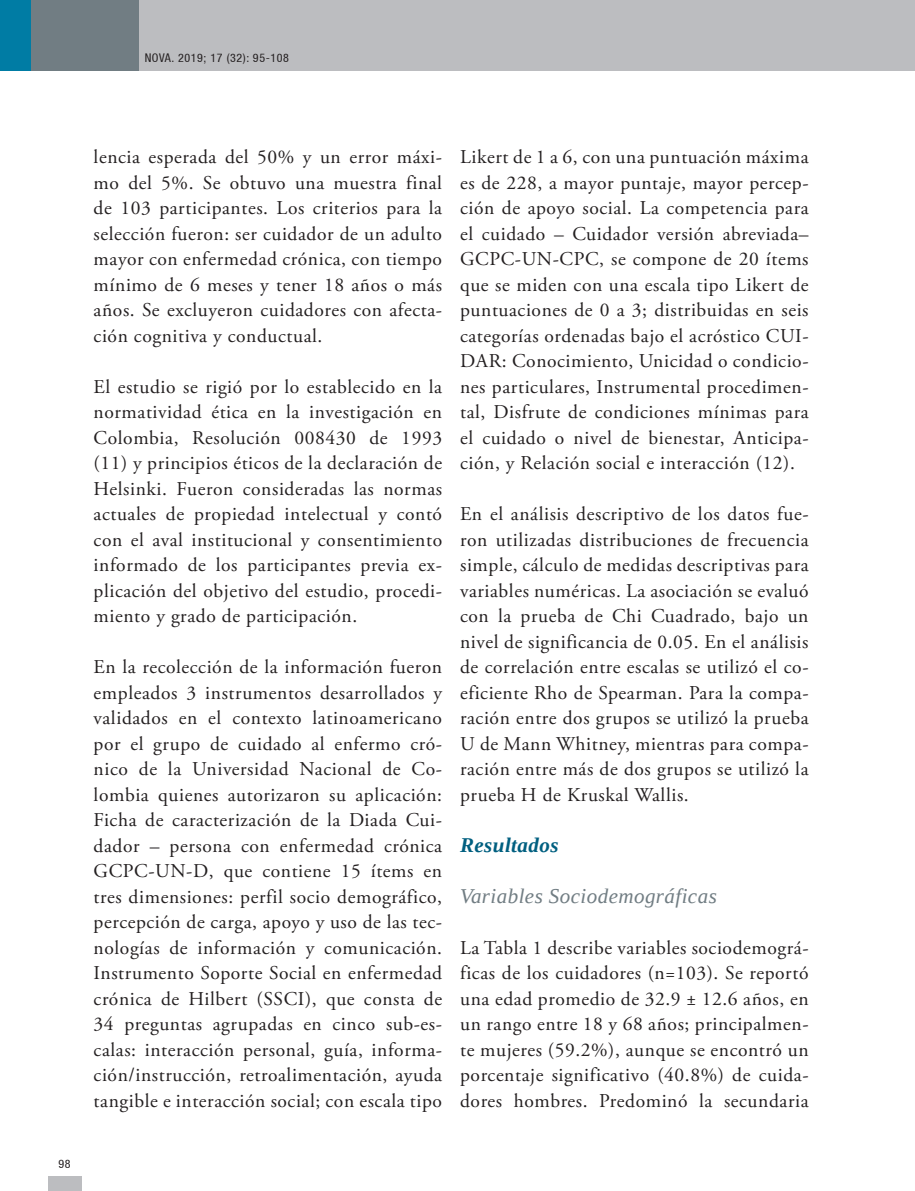
<style>
.page{position:relative;width:915px;height:1191px;background:#fff}
.page>*{position:absolute;margin:0;border:0;box-sizing:border-box;transform-origin:0 0}
.t1{font:italic 21px "Liberation Serif";letter-spacing:.02em;color:#717d83}
.t2{font:italic 700 21px "Liberation Serif";letter-spacing:.02em;color:#005f80}
.t3{font:19.5px/25.5px "Adobe Garamond Pro";letter-spacing:.03em;color:#231f20;text-align:justify}
.t4{font:condensed 12px "Helvetica 57";letter-spacing:.05em;color:#231f20}
</style>
<div class="page">
<div style="left:48px;top:1175px;width:33px;height:16px;background:#bcbdc0"></div>
<div style="left:0;top:0;width:914px;height:71px;background:#bcbdc0"></div>
<div style="left:0;top:0;width:138px;height:71px;background:#717d83"></div>
<div style="left:0;top:0;width:31px;height:71px;background:#007ca4"></div>
<p class="t4" style="left:145px;top:51px;width:146px">NOVA. 2019; 17 (32): 95-108</p>
<p class="t4" style="left:59px;top:1156px;width:14px">98</p>
<p class="t3" style="left:94px;top:145px;width:350px">lencia esperada del 50% y un error máxi&shy;mo del 5%. Se obtuvo una muestra final de 103 participantes. Los criterios para la selección fueron: ser cuidador de un adulto mayor con enfermedad crónica, con tiempo mínimo de 6 meses y tener 18 años o más años. Se excluyeron cuidadores con afecta&shy;ción cognitiva y conductual.</p>
<p class="t3" style="left:94px;top:374px;width:350px">El estudio se rigió por lo establecido en la normatividad ética en la investigación en Colombia, Resolución 008430 de 1993 (11) y principios éticos de la declaración de Helsinki. Fueron consideradas las normas actuales de propiedad intelectual y contó con el aval institucional y consentimiento informado de los participantes previa ex&shy;plicación del objetivo del estudio, procedi&shy;miento y grado de participación.</p>
<p class="t3" style="left:94px;top:655px;width:350px">En la recolección de la información fueron empleados 3 instrumentos desarrollados y validados en el contexto latinoamericano por el grupo de cuidado al enfermo cró&shy;nico de la Universidad Nacional de Co&shy;lombia quienes autorizaron su aplicación:<br>Ficha de caracterización de la Diada Cui&shy;dador – persona con enfermedad crónica GCPC-UN-D, que contiene 15 ítems en tres dimensiones: perfil socio demográfico, percepción de carga, apoyo y uso de las tec&shy;nologías de información y comunicación.<br>Instrumento Soporte Social en enfermedad crónica de Hilbert (SSCI), que consta de 34 preguntas agrupadas en cinco sub-es&shy;calas: interacción personal, guía, informa&shy;ción/instrucción, retroalimentación, ayuda tangible e interacción social; con escala tipo</p>
<p class="t3" style="left:460px;top:145px;width:350px">Likert de 1 a 6, con una puntuación máxima es de 228, a mayor puntaje, mayor percep&shy;ción de apoyo social. La competencia para el cuidado – Cuidador versión abreviada– GCPC-UN-CPC, se compone de 20 ítems que se miden con una escala tipo Likert de puntuaciones de 0 a 3; distribuidas en seis categorías ordenadas bajo el acróstico CUI-DAR: Conocimiento, Unicidad o condicio&shy;nes particulares, Instrumental procedimen&shy;tal, Disfrute de condiciones mínimas para el cuidado o nivel de bienestar, Anticipa&shy;ción, y Relación social e interacción (12).</p>
<p class="t3" style="left:460px;top:502px;width:350px">En el análisis descriptivo de los datos fue&shy;ron utilizadas distribuciones de frecuencia simple, cálculo de medidas descriptivas para variables numéricas. La asociación se evaluó con la prueba de Chi Cuadrado, bajo un nivel de significancia de 0.05. En el análisis de correlación entre escalas se utilizó el co&shy;eficiente Rho de Spearman. Para la compa&shy;ración entre dos grupos se utilizó la prueba U de Mann Whitney, mientras para compa&shy;ración entre más de dos grupos se utilizó la prueba H de Kruskal Wallis.</p>
<p class="t2" style="left:460px;top:831px;width:100px">Resultados</p>
<p class="t1" style="left:460px;top:882px;width:258px">Variables Sociodemográficas</p>
<p class="t3" style="left:460px;top:935px;width:350px">La Tabla 1 describe variables sociodemográ&shy;ficas de los cuidadores (n=103). Se reportó una edad promedio de 32.9 ± 12.6 años, en un rango entre 18 y 68 años; principalmen&shy;te mujeres (59.2%), aunque se encontró un porcentaje significativo (40.8%) de cuida&shy;dores hombres. Predominó la secundaria</p>
</div>
